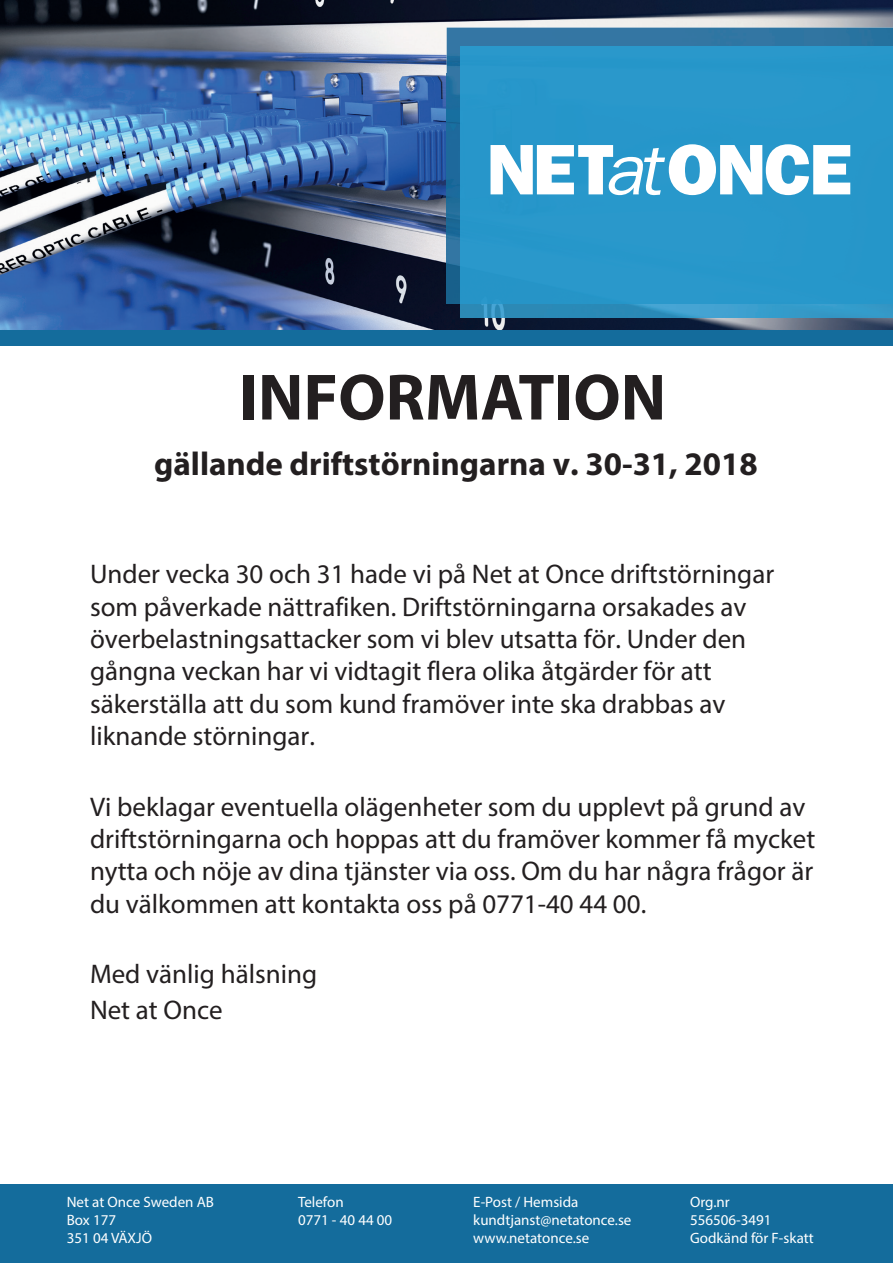
<style>
.page{position:relative;width:893px;height:1263px;background:#fff}
.page>*{position:absolute;margin:0;border:0;box-sizing:border-box;transform-origin:0 0}
.t1{font:700 66px "Myriad Pro";color:#231f20}
.t2{font:700 33px "Myriad Pro";color:#231f20}
.t3{font:27px/32.4px "Myriad Pro";color:#231f20}
.t4{font:15px/18px "Myriad Pro";color:#fff}
</style>
<div class="page">
<img style="left:0;top:0;width:893px;height:330px">
<img style="left:447px;top:28px;width:446px;height:45px">
<img style="left:447px;top:73px;width:14px;height:231px">
<div style="left:461px;top:46px;width:432px;height:271px;background:#2897cb"></div>
<div style="left:0;top:330px;width:893px;height:16px;background:#146c9c"></div>
<div style="left:0;top:1185px;width:893px;height:78px;background:#146c9c"></div>
<svg style="left:490px;top:144px;width:360px;height:51px"></svg>
<h1 class="t1" style="left:239px;top:354px;width:429px">INFORMATION</h1>
<p class="t2" style="left:154px;top:443px;width:605px">gällande driftstörningarna v. 30-31, 2018</p>
<p class="t3" style="left:90px;top:558px;width:686px">Under vecka 30 och 31 hade vi på Net at Once driftstörningar som påverkade nättrafiken. Driftstörningarna orsakades av överbelastningsattacker som vi blev utsatta för. Under den gångna veckan har vi vidtagit flera olika åtgärder för att säkerställa att du som kund framöver inte ska drabbas av liknande störningar.</p>
<p class="t3" style="left:90px;top:790px;width:727px">Vi beklagar eventuella olägenheter som du upplevt på grund av driftstörningarna och hoppas att du framöver kommer få mycket nytta och nöje av dina tjänster via oss. Om du har några frågor är du välkommen att kontakta oss på 0771-40 44 00.</p>
<p class="t3" style="left:90px;top:955px;width:229px;line-height:35.8px">Med vänlig hälsning<br>Net at Once</p>
<p class="t4" style="left:67px;top:1193px;width:149px">Net at Once Sweden AB<br>Box 177<br>351 04 VÄXJÖ</p>
<p class="t4" style="left:298px;top:1193px;width:96px">Telefon<br>0771 - 40 44 00</p>
<p class="t4" style="left:473px;top:1193px;width:160px">E-Post / Hemsida kundtjanst@netatonce.se www.netatonce.se</p>
<p class="t4" style="left:690px;top:1193px;width:125px">Org.nr<br>556506-3491<br>Godkänd för F-skatt</p>
</div>
